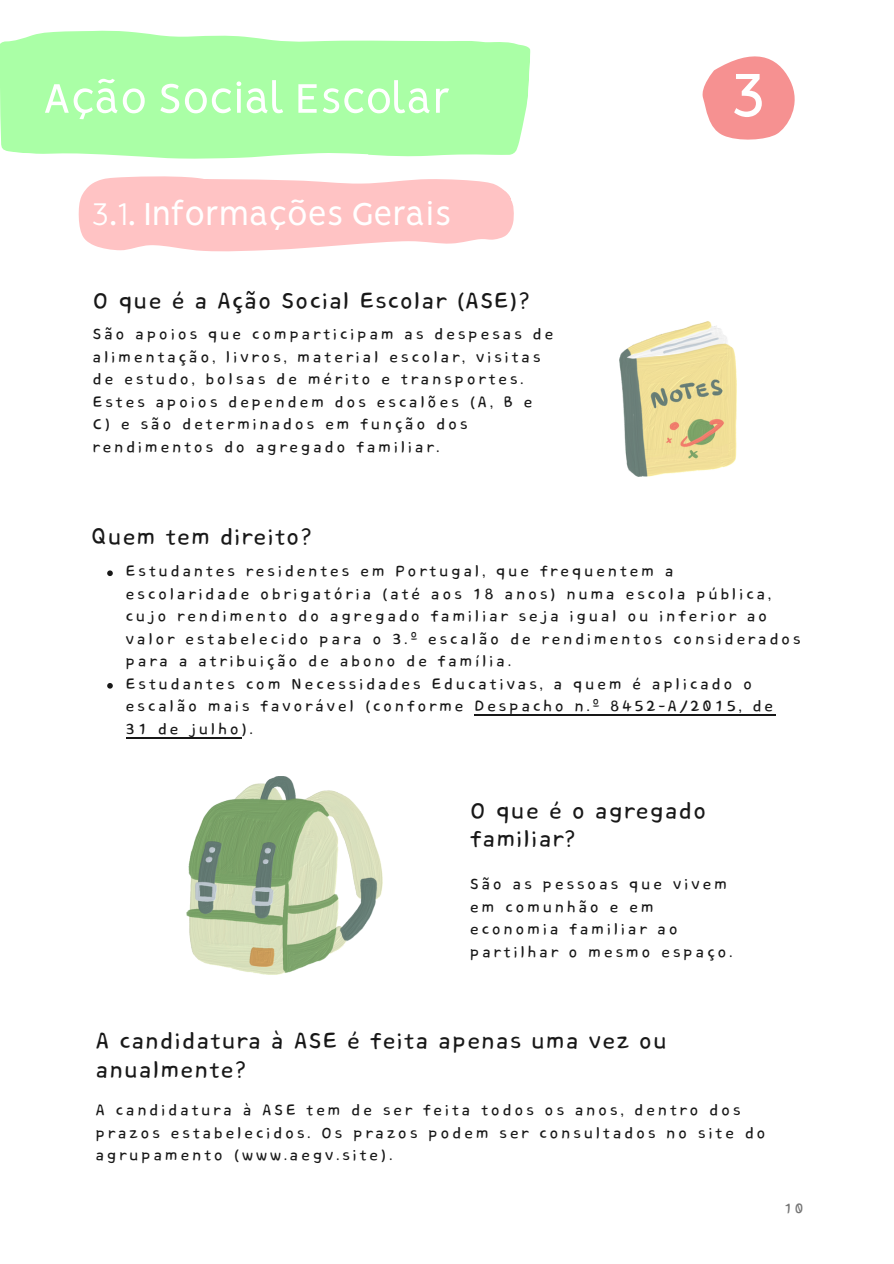
<style>
.page{position:relative;width:894px;height:1264px;background:#fff}
.page>*{position:absolute;margin:0;border:0;box-sizing:border-box;transform-origin:0 0}
.t1{font:78.45px "RTL Sondos Bold";color:#fff}
.t2{font:51.75px "RTL Sondos Regular";color:#fff}
.t3{font:39.75px "RTL Sondos Regular";color:#fff}
.t4{font:28.5px/28.2px "Core Bandi Face";color:#181818}
.t5{font:19.5px/22.5px "Core Bandi Face";letter-spacing:.1em;color:#181818}
.t6{font:18px "Core Bandi Face";color:#767676}
</style>
<div class="page">
<svg style="left:107px;top:570px;width:6px;height:6px"></svg>
<svg style="left:107px;top:683px;width:6px;height:5px"></svg>
<hr style="left:474px;top:714px;width:301px;height:1px;background:#181818">
<hr style="left:126px;top:737px;width:115px;height:1px;background:#181818">
<img style="left:187px;top:776px;width:196px;height:198px">
<img style="left:619px;top:321px;width:117px;height:155px">
<svg style="left:79px;top:181px;width:435px;height:70px;background:#ffc8c9"></svg>
<svg style="left:0;top:30px;width:531px;height:151px;fill:#aaffa6"></svg>
<svg style="left:702px;top:56px;width:93px;height:84px"></svg>
<p class="t2" style="left:43px;top:61px;width:409px">Ação Social Escolar</p>
<p class="t1" style="left:729px;top:39px;width:38px">3</p>
<p class="t3" style="left:91px;top:185px;width:362px">3.1. Informações Gerais</p>
<p class="t4" style="left:93px;top:288px;width:439px">O que é a Ação Social Escolar (ASE)?</p>
<p class="t5" style="left:93px;top:324px;width:463px">São apoios que comparticipam as despesas de alimentação, livros, material escolar, visitas de estudo, bolsas de mérito e transportes.<br>Estes apoios dependem dos escalões (A, B e C) e são determinados em função dos rendimentos do agregado familiar.</p>
<p class="t4" style="left:91px;top:524px;width:223px">Quem tem direito?</p>
<p class="t5" style="left:126px;top:561px;width:677px">Estudantes residentes em Portugal, que frequentem a escolaridade obrigatória (até aos 18 anos) numa escola pública, cujo rendimento do agregado familiar seja igual ou inferior ao valor estabelecido para o 3.º escalão de rendimentos considerados para a atribuição de abono de família.</p>
<h1 class="t5" style="left:126px;top:673px;width:649px">Estudantes com Necessidades Educativas, a quem é aplicado o escalão mais favorável (conforme Despacho n.º 8452-A/2015, de<br>31 de julho).</h1>
<h3 class="t4" style="left:470px;top:797px;width:239px">O que é o agregado familiar?</h3>
<h3 class="t5" style="left:470px;top:873px;width:264px">São as pessoas que vivem em comunhão e em economia familiar ao partilhar o mesmo espaço.</h3>
<h3 class="t4" style="left:95px;top:1028px;width:573px">A candidatura à ASE é feita apenas uma vez ou anualmente?</h3>
<p class="t5" style="left:95px;top:1099px;width:672px">A candidatura à ASE tem de ser feita todos os anos, dentro dos prazos estabelecidos. Os prazos podem ser consultados no site do agrupamento (www.aegv.site).</p>
<h3 class="t6" style="left:783px;top:1199px;width:22px">10</h3>
</div>
